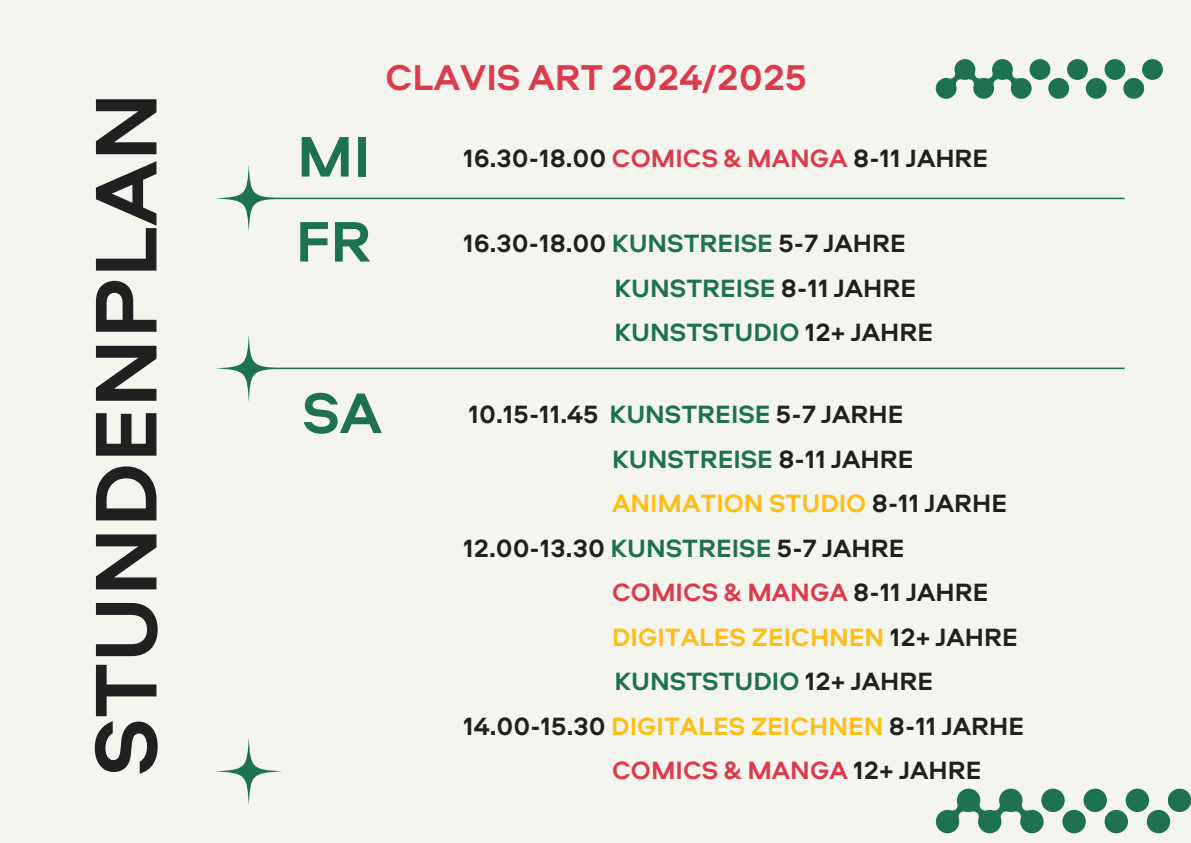
<style>
.page{position:relative;width:1191px;height:843px;background:#fff}
.page>*{position:absolute;margin:0;border:0;box-sizing:border-box;transform-origin:0 0}
.t1{font:700 91.1px "Aeroport";color:#202020}
.t2{font:700 59.4px "Aeroport";color:#1e7151}
.t3{font:700 37.3px "Aeroport";color:#db3b4d}
.t4{font:700 26px "Aeroport";color:#202020}
.t5{font:700 26px "Aeroport";color:#1e7151}
.t6{font:700 26px "Aeroport";color:#fdbe16}
.t7{font:700 26px "Aeroport";color:#db3b4d}
.s1{color:#db3b4d}
.s2{color:#1e7151}
.s3{color:#202020}
.s4{color:#fdbe16}
</style>
<div class="page">
<div style="left:0;top:0;width:1190px;height:842px;background:#f5f5ef"></div>
<hr style="left:241px;top:197px;width:883px;height:2px;background:#1e7151">
<svg style="left:215px;top:164px;width:67px;height:68px"></svg>
<hr style="left:241px;top:367px;width:883px;height:2px;background:#1e7151">
<svg style="left:215px;top:334px;width:67px;height:68px"></svg>
<svg style="left:215px;top:737px;width:68px;height:68px"></svg>
<svg style="left:935px;top:59px;width:227px;height:40px"></svg>
<svg style="left:935px;top:788px;width:255px;height:45px"></svg>
<h1 class="t1" style="left:60px;top:775px;width:685px;rotate:-90deg">STUNDENPLAN</h1>
<h3 class="t2" style="left:297px;top:113px;width:74px">MI</h3>
<p class="t3" style="left:385px;top:51px;width:423px">CLAVIS ART 2024/2025</p>
<p class="t4" style="left:463px;top:139px;width:526px">16.30-18.00 <span class="s1">COMICS &amp; MANGA</span> 8-11 JAHRE</p>
<p class="t2" style="left:295px;top:198px;width:77px">FR</p>
<p class="t4" style="left:463px;top:224px;width:444px">16.30-18.00 <span class="s2">KUNSTREISE</span> 5-7 JAHRE</p>
<h2 class="t5" style="left:614px;top:269px;width:303px">KUNSTREISE <span class="s3">8-11 JAHRE</span></h2>
<p class="t5" style="left:614px;top:313px;width:320px">KUNSTSTUDIO <span class="s3">12+ JAHRE</span></p>
<h2 class="t2" style="left:302px;top:370px;width:81px">SA</h2>
<p class="t4" style="left:468px;top:396px;width:436px">10.15-11.45 <span class="s2">KUNSTREISE</span> 5-7 JARHE</p>
<h2 class="t5" style="left:612px;top:440px;width:303px">KUNSTREISE <span class="s3">8-11 JAHRE</span></h2>
<p class="t6" style="left:612px;top:484px;width:396px">ANIMATION STUDIO <span class="s3">8-11 JARHE</span></p>
<p class="t4" style="left:463px;top:529px;width:442px">12.00-13.30 <span class="s2">KUNSTREISE</span> 5-7 JAHRE</p>
<p class="t7" style="left:612px;top:573px;width:378px">COMICS &amp; MANGA <span class="s3">8-11 JAHRE</span></p>
<p class="t6" style="left:612px;top:618px;width:407px">DIGITALES ZEICHNEN <span class="s3">12+ JAHRE</span></p>
<p class="t5" style="left:614px;top:662px;width:320px">KUNSTSTUDIO <span class="s3">12+ JAHRE</span></p>
<p class="t4" style="left:463px;top:707px;width:562px">14.00-15.30 <span class="s4">DIGITALES ZEICHNEN</span> 8-11 JARHE</p>
<p class="t7" style="left:612px;top:751px;width:371px">COMICS &amp; MANGA <span class="s3">12+ JAHRE</span></p>
</div>
